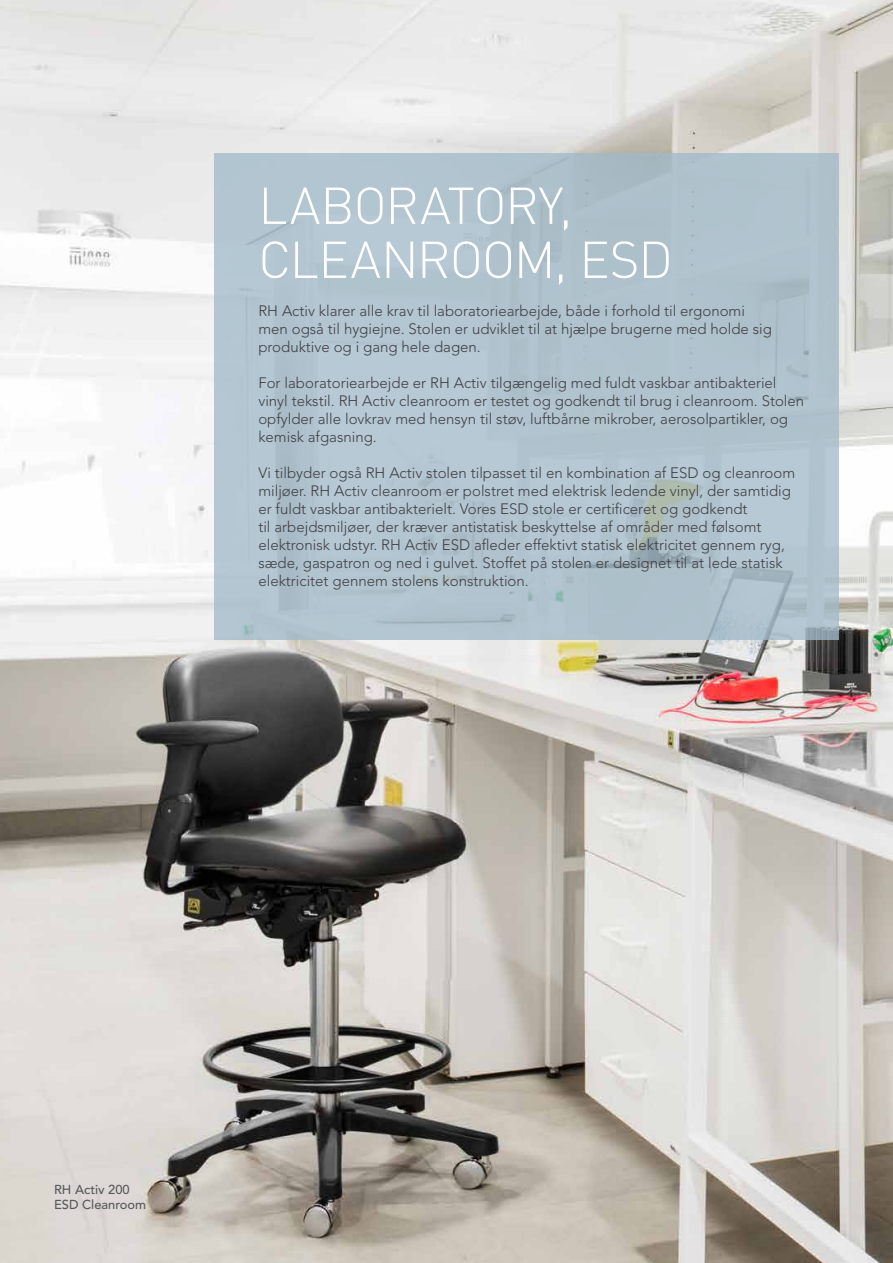
<style>
.page{position:relative;width:893px;height:1263px;background:#fff}
.page>*{position:absolute;margin:0;border:0;box-sizing:border-box;transform-origin:0 0}
.t1{font:300 51px/54px "DIN";letter-spacing:-.02em;color:#fff}
.t2{font:300 15px/18px "Avenir LT Std";color:#414042}
.t3{font:500 12.9px/15.5px "Avenir LT Std";color:#58595b}
</style>
<div class="page">
<img style="left:0;top:0;width:893px;height:1263px">
<div style="left:215px;top:153px;width:624px;height:487px;background:#b0c4cf"></div>
<h1 class="t1" style="left:258px;top:178px;width:416px">LABORATORY,<br>CLEANROOM, ESD</h1>
<p class="t2" style="left:258px;top:302px;width:515px">RH Activ klarer alle krav til laboratoriearbejde, både i forhold til ergonomi men også til hygiejne. Stolen er udviklet til at hjælpe brugerne med holde sig produktive og i gang hele dagen.</p>
<p class="t2" style="left:258px;top:374px;width:547px">For laboratoriearbejde er RH Activ tilgængelig med fuldt vaskbar antibakteriel vinyl tekstil. RH Activ cleanroom er testet og godkendt til brug i cleanroom. Stolen opfylder alle lovkrav med hensyn til støv, luftbårne mikrober, aerosolpartikler, og kemisk afgasning.</p>
<p class="t2" style="left:258px;top:464px;width:538px">Vi tilbyder også RH Activ stolen tilpasset til en kombination af ESD og cleanroom miljøer. RH Activ cleanroom er polstret med elektrisk ledende vinyl, der samtidig er fuldt vaskbar antibakterielt. Vores ESD stole er certificeret og godkendt<br>til arbejdsmiljøer, der kræver antistatisk beskyttelse af områder med følsomt elektronisk udstyr. RH Activ ESD afleder effektivt statisk elektricitet gennem ryg, sæde, gaspatron og ned i gulvet. Stoffet på stolen er designet til at lede statisk elektricitet gennem stolens konstruktion.</p>
<p class="t3" style="left:54px;top:1181px;width:94px">RH Activ 200<br>ESD Cleanroom</p>
</div>
